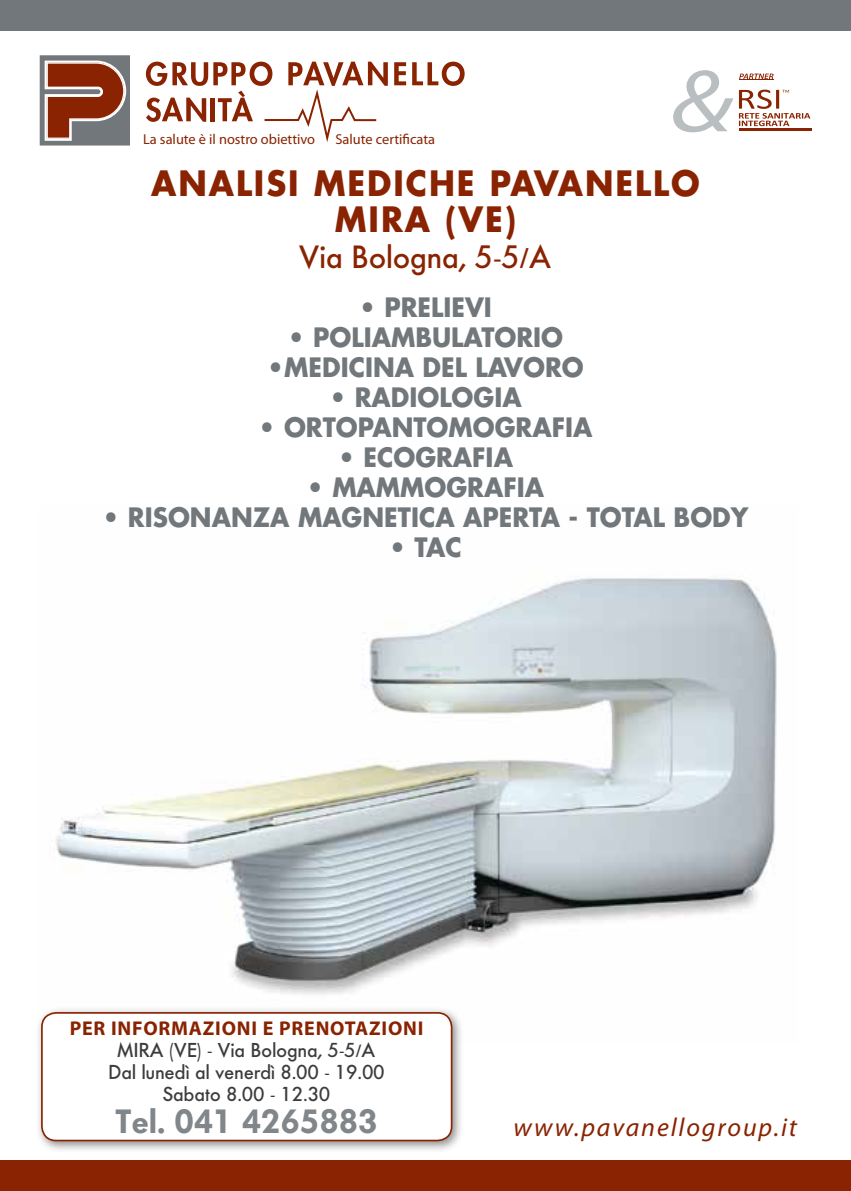
<style>
.page{position:relative;width:851px;height:1191px;background:#fff}
.page>*{position:absolute;margin:0;border:0;box-sizing:border-box;transform-origin:0 0}
.t1{font:700 34px/36px "Futura";letter-spacing:.06em;color:#892301;text-align:center;scale:.95 1}
.t2{font:600 33.2px "Futura BQ";color:#808689}
.t3{font:500 32px "Futura BQ";color:#892301}
.t4{font:700 26px "Futura";color:#71777a;scale:.95 1}
.t5{font:italic 26px "Myriad Pro";letter-spacing:.075em;color:#892301}
.t6{font:500 20px/22px "Futura BQ";color:#3c3c3b;text-align:center}
.t7{font:700 20px "Myriad Pro";letter-spacing:.04em;color:#892301}
.t8{font:14.4px "Myriad Pro";color:#892301}
</style>
<div class="page">
<img style="left:56px;top:578px;width:721px;height:417px">
<hr style="left:738px;top:128px;width:73px;height:1px;background:#892301">
<hr style="left:738px;top:130px;width:73px;height:1px;background:#892301">
<svg style="left:673px;top:70px;width:137px;height:62px"></svg>
<div style="left:0;top:0;width:850px;height:31px;background:#71777a"></div>
<div style="left:0;top:1160px;width:850px;height:31px;background:#892301"></div>
<svg style="left:40px;top:55px;width:90px;height:90px;background:#777d80"></svg>
<svg style="left:45px;top:61px;width:81px;height:80px;background:#965e4b"></svg>
<svg style="left:394px;top:62px;width:12px;height:23px"></svg>
<svg style="left:412px;top:62px;width:52px;height:24px"></svg>
<svg style="left:146px;top:62px;width:242px;height:80px"></svg>
<div style="left:35px;top:1006px;width:429px;height:147px;background:#1d1d1b;opacity:.5"></div>
<div style="left:42px;top:1013px;width:409px;height:127px;background:#fff;border-radius:14px"></div>
<div style="left:41px;top:1012px;width:411px;height:129px;border:2px solid #892301;border-radius:14px"></div>
<p class="t8" style="left:143px;top:132px;width:173px">La salute è il nostro obiettivo</p>
<p class="t8" style="left:335px;top:132px;width:101px">Salute certificata</p>
<h1 class="t1" style="left:151px;top:165px;width:578px">ANALISI MEDICHE PAVANELLO<br>MIRA (VE)</h1>
<p class="t3" style="left:299px;top:239px;width:254px">Via Bologna, 5-5/A</p>
<p class="t4" style="left:359px;top:290px;width:141px">• PRELIEVI</p>
<p class="t4" style="left:288px;top:320px;width:291px">• POLIAMBULATORIO</p>
<p class="t4" style="left:267px;top:350px;width:334px">•MEDICINA DEL LAVORO</p>
<p class="t4" style="left:329px;top:380px;width:204px">• RADIOLOGIA</p>
<p class="t4" style="left:258px;top:410px;width:353px">• ORTOPANTOMOGRAFIA</p>
<p class="t4" style="left:338px;top:440px;width:185px">• ECOGRAFIA</p>
<p class="t4" style="left:307px;top:470px;width:251px">• MAMMOGRAFIA</p>
<p class="t4" style="left:102px;top:500px;width:681px">• RISONANZA MAGNETICA APERTA - TOTAL BODY</p>
<p class="t4" style="left:389px;top:530px;width:78px">• TAC</p>
<p class="t7" style="left:70px;top:1015px;width:355px">PER INFORMAZIONI E PRENOTAZIONI</p>
<p class="t6" style="left:108px;top:1039px;width:278px">MIRA (VE) - Via Bologna, 5-5/A<br>Dal lunedì al venerdì 8.00 - 19.00<br>Sabato 8.00 - 12.30</p>
<p class="t2" style="left:115px;top:1102px;width:264px">Tel. 041 4265883</p>
<p class="t5" style="left:513px;top:1110px;width:285px">www.pavanellogroup.it</p>
</div>
